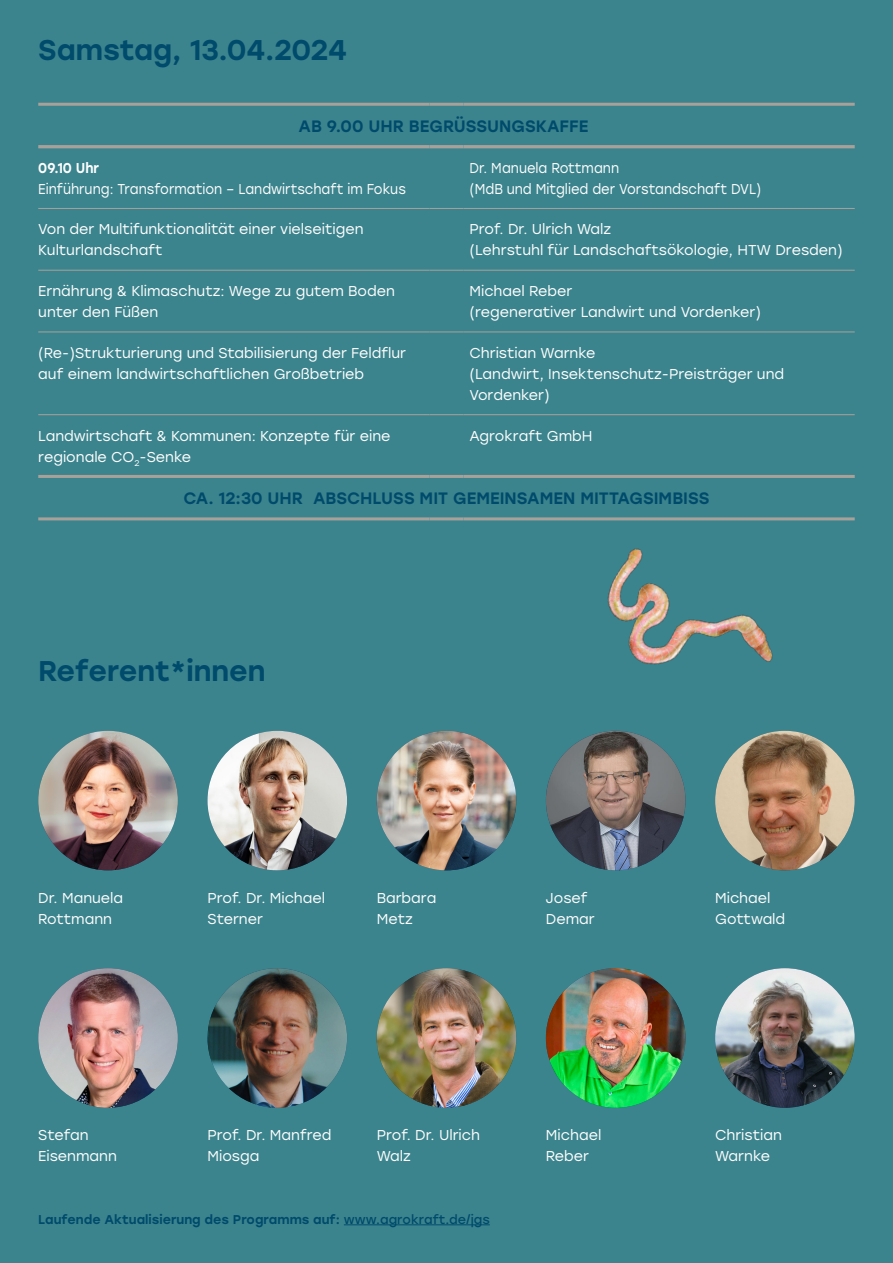
<style>
.page{position:relative;width:893px;height:1263px;background:#3c848d}
.page>*{position:absolute;margin:0;border:0;box-sizing:border-box;transform-origin:0 0}
.t1{font:500 28.5px "Stolzl";color:#004b6c}
.t2{font:500 16.5px "Stolzl";color:#004b6c}
.t3{font:14.25px/21px "Stolzl";color:#fff}
.t4{font:14.25px/21px "Stolzl";color:#fff;scale:.92 1}
.t5{font:500 14.25px "Stolzl";color:#fff;scale:.92 1}
.t6{font:500 12.75px "Stolzl";color:#004b6c}
.s1{font-weight:400}
</style>
<div class="page">
<hr style="left:38px;top:208px;width:391px;height:1px;background:#a8a19a">
<hr style="left:429px;top:208px;width:34px;height:1px;background:#a8a19a">
<hr style="left:463px;top:208px;width:392px;height:1px;background:#a8a19a">
<hr style="left:38px;top:270px;width:391px;height:1px;background:#a8a19a">
<hr style="left:429px;top:270px;width:34px;height:1px;background:#a8a19a">
<hr style="left:463px;top:270px;width:392px;height:1px;background:#a8a19a">
<hr style="left:38px;top:332px;width:391px;height:1px;background:#a8a19a">
<hr style="left:429px;top:332px;width:34px;height:1px;background:#a8a19a">
<hr style="left:463px;top:332px;width:392px;height:1px;background:#a8a19a">
<hr style="left:38px;top:414px;width:391px;height:1px;background:#a8a19a">
<hr style="left:429px;top:414px;width:34px;height:1px;background:#a8a19a">
<hr style="left:463px;top:414px;width:392px;height:1px;background:#a8a19a">
<hr style="left:38px;top:103px;width:391px;height:3px;background:#a8a19a">
<hr style="left:429px;top:103px;width:34px;height:3px;background:#a8a19a">
<hr style="left:463px;top:103px;width:392px;height:3px;background:#a8a19a">
<hr style="left:38px;top:475px;width:391px;height:3px;background:#a8a19a">
<hr style="left:429px;top:475px;width:34px;height:3px;background:#a8a19a">
<hr style="left:463px;top:475px;width:392px;height:3px;background:#a8a19a">
<hr style="left:38px;top:517px;width:391px;height:3px;background:#a8a19a">
<hr style="left:429px;top:517px;width:34px;height:3px;background:#a8a19a">
<hr style="left:463px;top:517px;width:392px;height:3px;background:#a8a19a">
<hr style="left:38px;top:145px;width:391px;height:3px;background:#a8a19a">
<hr style="left:429px;top:145px;width:34px;height:3px;background:#a8a19a">
<hr style="left:463px;top:145px;width:392px;height:3px;background:#a8a19a">
<img style="left:38px;top:731px;width:140px;height:139px;border-radius:70px">
<img style="left:38px;top:968px;width:140px;height:140px;border-radius:70px">
<img style="left:207px;top:731px;width:140px;height:139px;border-radius:70px">
<img style="left:207px;top:968px;width:140px;height:140px;border-radius:70px">
<img style="left:377px;top:731px;width:139px;height:139px;border-radius:70px">
<img style="left:377px;top:968px;width:139px;height:140px;border-radius:70px">
<img style="left:546px;top:731px;width:139px;height:139px;border-radius:70px">
<img style="left:546px;top:968px;width:139px;height:140px;border-radius:70px">
<img style="left:715px;top:968px;width:140px;height:140px;border-radius:70px">
<img style="left:715px;top:731px;width:140px;height:139px;border-radius:70px">
<hr style="left:344px;top:1224px;width:146px;height:1px;background:#004b6c">
<img style="left:607px;top:548px;width:166px;height:117px">
<h1 class="t1" style="left:38px;top:30px;width:310px">Samstag, 13.04.2024</h1>
<p class="t2" style="left:298px;top:114px;width:292px">AB 9.00 UHR BEGRÜSSUNGSKAFFE</p>
<p class="t5" style="left:38px;top:157px;width:68px">09.10 Uhr</p>
<p class="t4" style="left:38px;top:177px;width:401px">Einführung: Transformation – Landwirtschaft im Fokus</p>
<p class="t4" style="left:469px;top:156px;width:319px">Dr. Manuela Rottmann<br>(MdB und Mitglied der Vorstandschaft DVL)</p>
<p class="t3" style="left:38px;top:218px;width:327px">Von der Multifunktionalität einer vielseitigen<br>Kulturlandschaft</p>
<p class="t3" style="left:469px;top:218px;width:375px">Prof. Dr. Ulrich Walz<br>(Lehrstuhl für Landschaftsökologie, HTW Dresden)</p>
<p class="t3" style="left:38px;top:280px;width:358px">Ernährung &amp; Klimaschutz: Wege zu gutem Boden unter den Füßen</p>
<p class="t3" style="left:469px;top:280px;width:293px">Michael Reber<br>(regenerativer Landwirt und Vordenker)</p>
<p class="t3" style="left:38px;top:342px;width:369px">(Re-)Strukturierung und Stabilisierung der Feldflur auf einem landwirtschaftlichen Großbetrieb</p>
<p class="t3" style="left:469px;top:342px;width:316px">Christian Warnke<br>(Landwirt, Insektenschutz-Preisträger und<br>Vordenker)</p>
<p class="t3" style="left:38px;top:424px;width:354px">Landwirtschaft &amp; Kommunen: Konzepte für eine regionale CO<sub>2</sub>-Senke</p>
<p class="t3" style="left:469px;top:424px;width:125px">Agrokraft GmbH</p>
<p class="t2" style="left:183px;top:486px;width:528px">CA. 12:30 UHR ABSCHLUSS MIT GEMEINSAMEN MITTAGSIMBISS</p>
<h1 class="t1" style="left:38px;top:651px;width:229px">Referent*innen</h1>
<p class="t3" style="left:38px;top:886px;width:86px">Dr. Manuela<br>Rottmann</p>
<p class="t3" style="left:207px;top:886px;width:119px">Prof. Dr. Michael<br>Sterner</p>
<p class="t3" style="left:377px;top:886px;width:61px">Barbara<br>Metz</p>
<p class="t3" style="left:546px;top:886px;width:50px">Josef<br>Demar</p>
<p class="t3" style="left:715px;top:886px;width:72px">Michael<br>Gottwald</p>
<p class="t3" style="left:38px;top:1124px;width:80px">Stefan<br>Eisenmann</p>
<p class="t3" style="left:207px;top:1124px;width:126px">Prof. Dr. Manfred<br>Miosga</p>
<p class="t3" style="left:377px;top:1124px;width:105px">Prof. Dr. Ulrich<br>Walz</p>
<p class="t3" style="left:546px;top:1124px;width:57px">Michael<br>Reber</p>
<p class="t3" style="left:715px;top:1124px;width:68px">Christian<br>Warnke</p>
<p class="t6" style="left:38px;top:1210px;width:453px">Laufende Aktualisierung des Programms auf: <span class="s1">www.agrokraft.de/jgs</span></p>
</div>
